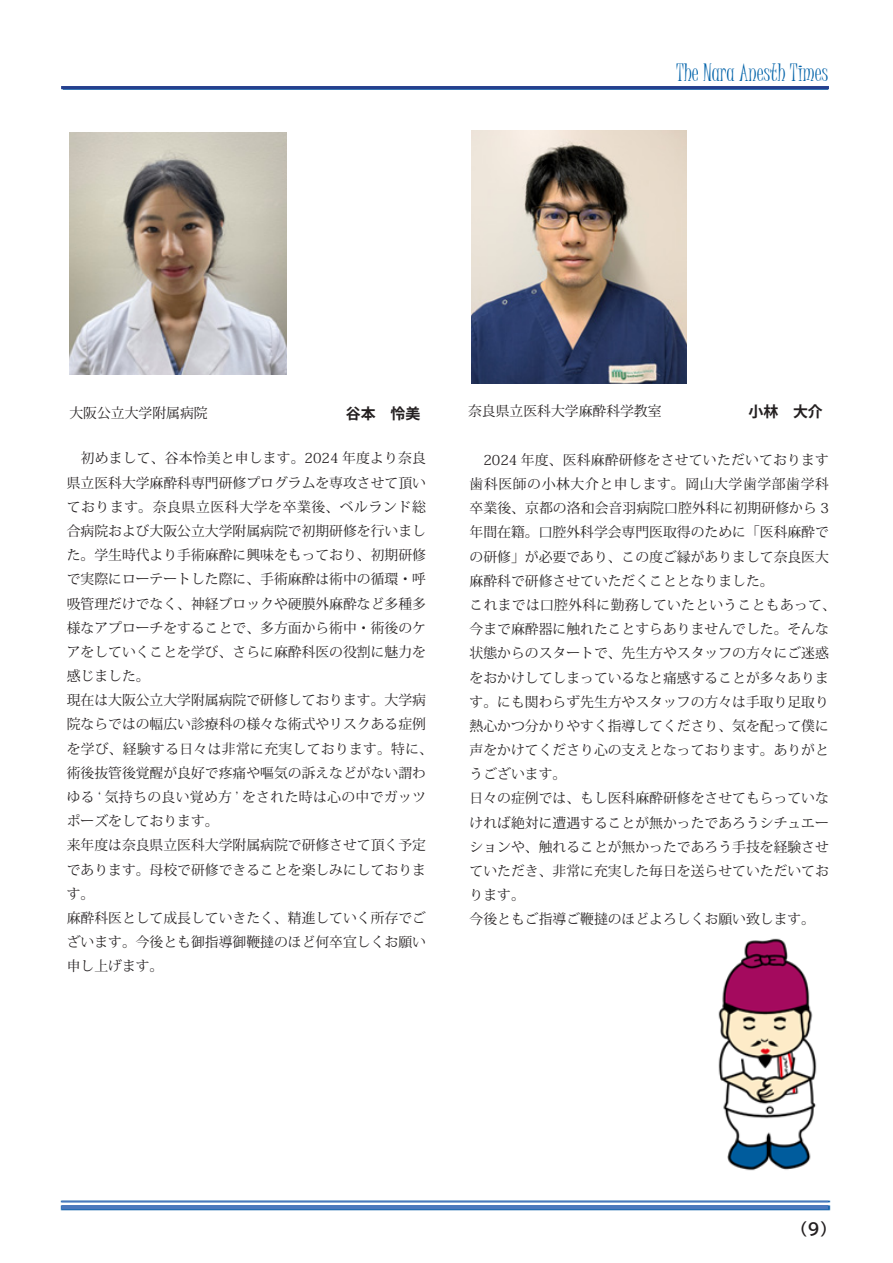
<style>
.page{position:relative;width:893px;height:1263px;background:#fff}
.page>*{position:absolute;margin:0;border:0;box-sizing:border-box;transform-origin:0 0}
.t1{font:23.4px "Juice ITC";color:#0162a9}
.ノンブル{font:15.9px "BIZ UDP Gothic Bold";color:#231f20}
.t2{font:700 14.85px "Koz Go Pr 6 N";color:#231f20}
.t3{font:13.8px/24.2px "Koz Min Pr 6 N";color:#231f20;text-align:justify}
.s1{font-family:"Koz Go Pr 6 N";font-weight:700;font-size:14.85px}
</style>
<div class="page">
<img style="left:60px;top:1200px;width:771px;height:11px">
<hr style="left:63px;top:87px;width:765px;height:3px;background:#0162a9">
<img style="left:70px;top:133px;width:217px;height:241px">
<img style="left:471px;top:131px;width:216px;height:253px">
<img style="left:718px;top:938px;width:99px;height:233px">
<hr style="left:61px;top:86px;width:768px;height:3px;background:#253f8e">
<hr style="left:62px;top:1201px;width:766px;height:1px;background:#4a78bd">
<hr style="left:62px;top:1205px;width:766px;height:4px;background:#4a78bd">
<p class="t1" style="left:676px;top:59px;width:153px">The Nara Anesth Times</p>
<p class="t3" style="left:69px;top:402px;width:352px">大阪公立大学附属病院　　　　　　　　　　<span class="s1">谷本　怜美</span></p>
<p class="t3" style="left:468px;top:399px;width:209px">奈良県立医科大学麻酔科学教室　</p>
<p class="t2" style="left:748px;top:403px;width:76px">小林　大介</p>
<p class="t3" style="left:67px;top:447px;width:361px;text-indent:14px">初めまして、谷本怜美と申します。2024 年度より奈良県立医科大学麻酔科専門研修プログラムを専攻させて頂いております。奈良県立医科大学を卒業後、ベルランド総合病院および大阪公立大学附属病院で初期研修を行いました。学生時代より手術麻酔に興味をもっており、初期研修で実際にローテートした際に、手術麻酔は術中の循環・呼吸管理だけでなく、神経ブロックや硬膜外麻酔など多種多様なアプローチをすることで、多方面から術中・術後のケアをしていくことを学び、さらに麻酔科医の役割に魅力を感じました。</p>
<p class="t3" style="left:67px;top:688px;width:368px;text-align:left">現在は大阪公立大学附属病院で研修しております。大学病院ならではの幅広い診療科の様々な術式やリスクある症例を学び、経験する日々は非常に充実しております。特に、術後抜管後覚醒が良好で疼痛や嘔気の訴えなどがない謂わゆる ‘ 気持ちの良い覚め方 ’ をされた時は心の中でガッツポーズをしております。</p>
<p class="t3" style="left:67px;top:833px;width:361px">来年度は奈良県立医科大学附属病院で研修させて頂く予定であります。母校で研修できることを楽しみにしております。</p>
<p class="t3" style="left:67px;top:906px;width:361px">麻酔科医として成長していきたく、精進していく所存でございます。今後とも御指導御鞭撻のほど何卒宜しくお願い申し上げます。</p>
<p class="t3" style="left:470px;top:448px;width:361px;text-indent:14px">2024 年度、医科麻酔研修をさせていただいております歯科医師の小林大介と申します。岡山大学歯学部歯学科卒業後、京都の洛和会音羽病院口腔外科に初期研修から 3年間在籍。口腔外科学会専門医取得のために「医科麻酔での研修」が必要であり、この度ご縁がありまして奈良医大麻酔科で研修させていただくこととなりました。</p>
<p class="t3" style="left:470px;top:593px;width:368px;text-align:left">これまでは口腔外科に勤務していたということもあって、今まで麻酔器に触れたことすらありませんでした。そんな状態からのスタートで、先生方やスタッフの方々にご迷惑をおかけしてしまっているなと痛感することが多々あります。にも関わらず先生方やスタッフの方々は手取り足取り熱心かつ分かりやすく指導してくださり、気を配って僕に声をかけてくださり心の支えとなっております。ありがとうございます。</p>
<p class="t3" style="left:470px;top:787px;width:361px">日々の症例では、もし医科麻酔研修をさせてもらっていなければ絶対に遭遇することが無かったであろうシチュエーションや、触れることが無かったであろう手技を経験させていただき、非常に充実した毎日を送らせていただいております。</p>
<p class="t3" style="left:470px;top:907px;width:347px">今後ともご指導ご鞭撻のほどよろしくお願い致します。</p>
<p class="ノンブル" style="left:800px;top:1221px;width:30px">（9）</p>
<p class="ノンブル" style="left:801px;top:1225px;width:30px">(9)</p>
</div>
